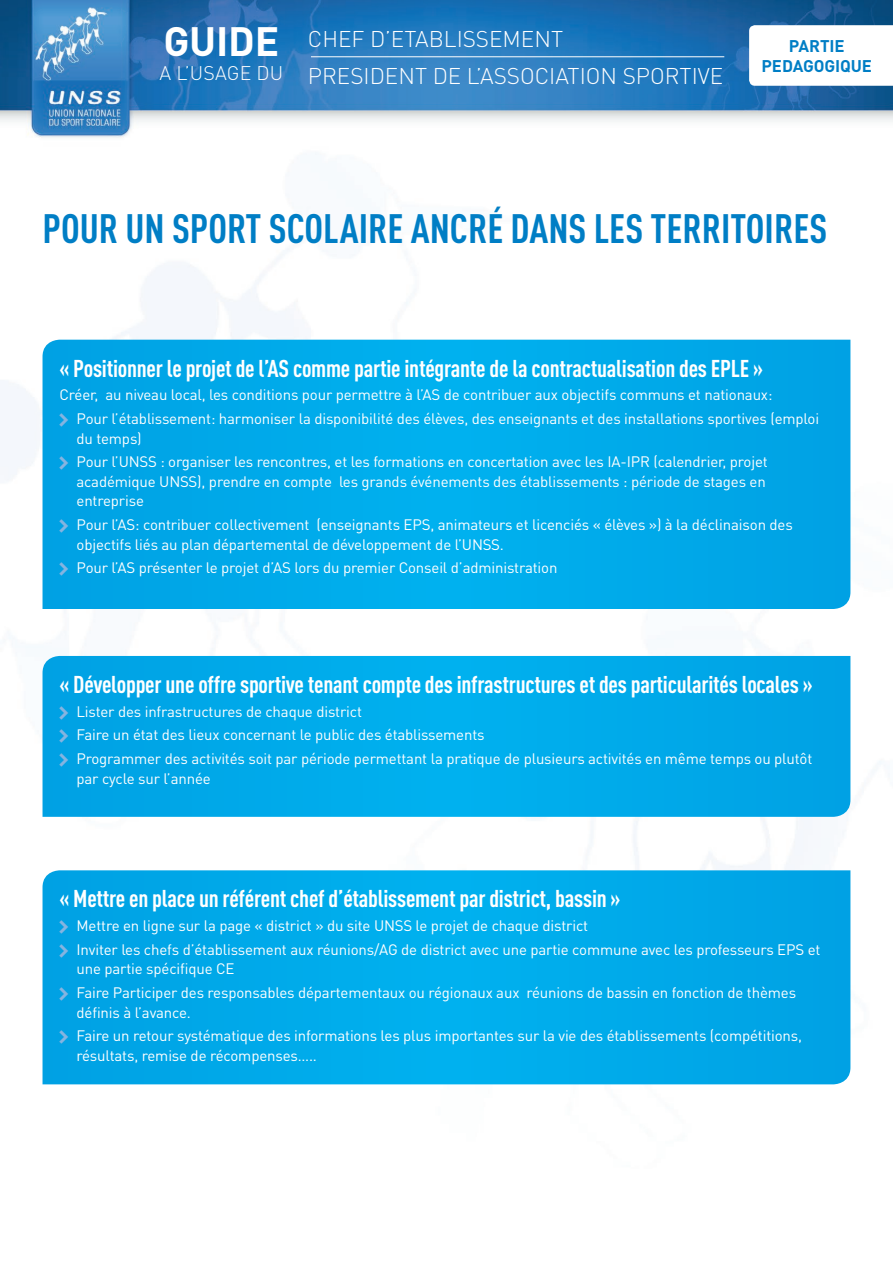
<style>
.page{position:relative;width:893px;height:1263px;background:#fff}
.page>*{position:absolute;margin:0;border:0;box-sizing:border-box;transform-origin:0 0}
.t1{font:700 40.5px "DIN Cond";color:#007ec5}
.t2{font:700 40.5px "DIN Pro";letter-spacing:-.005em;color:#fff}
.t3{font:700 24px "DIN Cond";letter-spacing:-.01em;color:#fff}
.t4{font:300 22.5px/37px "DIN Pro";color:#fff}
.t5{font:300 19.5px "DIN Pro";letter-spacing:.01em;color:#fff}
.t6{font:700 16.8px/19.8px "DIN Pro";letter-spacing:-.005em;color:#007ec5;text-align:center}
.t7{font:15px/23.7px "DIN Pro";letter-spacing:-.01em;color:#fff}
</style>
<div class="page">
<img style="left:0;top:0;width:893px;height:1085px">
<svg style="left:749px;top:25px;width:144px;height:61px"></svg>
<hr style="left:311px;top:56px;width:413px;height:1px;background:#fff">
<div style="left:43px;top:870px;width:807px;height:214px;background:#00a9e9"></div>
<div style="left:43px;top:656px;width:807px;height:161px;background:#00a9e9"></div>
<div style="left:43px;top:340px;width:807px;height:269px;background:#00a9e9"></div>
<svg style="left:60px;top:920px;width:8px;height:14px"></svg>
<svg style="left:60px;top:944px;width:8px;height:13px"></svg>
<svg style="left:60px;top:987px;width:8px;height:14px"></svg>
<svg style="left:60px;top:1030px;width:8px;height:14px"></svg>
<svg style="left:60px;top:706px;width:8px;height:13px"></svg>
<svg style="left:60px;top:730px;width:8px;height:13px"></svg>
<svg style="left:60px;top:753px;width:8px;height:14px"></svg>
<svg style="left:60px;top:413px;width:8px;height:14px"></svg>
<svg style="left:60px;top:457px;width:8px;height:13px"></svg>
<svg style="left:60px;top:519px;width:8px;height:14px"></svg>
<svg style="left:60px;top:563px;width:8px;height:13px"></svg>
<h1 class="t2" style="left:164px;top:14px;width:117px">GUIDE</h1>
<h3 class="t5" style="left:159px;top:59px;width:125px">A L’USAGE DU</h3>
<h3 class="t4" style="left:308px;top:19px;width:417px">CHEF D’ETABLISSEMENT<br>PRESIDENT DE L’ASSOCIATION SPORTIVE</h3>
<p class="t6" style="left:761px;top:35px;width:112px">PARTIE<br>PEDAGOGIQUE</p>
<h1 class="t1" style="left:43px;top:204px;width:786px">POUR UN SPORT SCOLAIRE ANCRé DANS LES TERRITOIRES</h1>
<h2 class="t3" style="left:60px;top:353px;width:705px">« Positionner le projet de l’AS comme partie intégrante de la contractualisation des EPLE »</h2>
<p class="t7" style="left:77px;top:382px;width:744px;text-indent:-17px">Créer, au niveau local, les conditions pour permettre à l’AS de contribuer aux objectifs communs et nationaux:<br>Pour l’établissement: harmoniser la disponibilité des élèves, des enseignants et des installations sportives (emploi</p>
<p class="t7" style="left:77px;top:426px;width:693px">du temps)<br>Pour l’UNSS : organiser les rencontres, et les formations en concertation avec les IA-IPR (calendrier, projet</p>
<p class="t7" style="left:77px;top:471px;width:691px;line-height:19.5px">académique UNSS), prendre en compte les grands événements des établissements : période de stages en entreprise</p>
<p class="t7" style="left:77px;top:514px;width:718px;line-height:19.5px">Pour l’AS: contribuer collectivement (enseignants EPS, animateurs et licenciés « élèves ») à la déclinaison des objectifs liés au plan départemental de développement de l’UNSS.</p>
<p class="t7" style="left:77px;top:555px;width:482px">Pour l’AS présenter le projet d’AS lors du premier Conseil d’administration</p>
<h2 class="t3" style="left:60px;top:670px;width:755px">« Développer une offre sportive tenant compte des infrastructures et des particularités locales »</h2>
<p class="t7" style="left:77px;top:699px;width:737px">Lister des infrastructures de chaque district<br>Faire un état des lieux concernant le public des établissements<br>Programmer des activités soit par période permettant la pratique de plusieurs activités en même temps ou plutôt</p>
<p class="t7" style="left:77px;top:766px;width:136px">par cycle sur l’année</p>
<h2 class="t3" style="left:60px;top:884px;width:562px">« Mettre en place un référent chef d’établissement par district, bassin »</h2>
<p class="t7" style="left:77px;top:913px;width:745px">Mettre en ligne sur la page « district » du site UNSS le projet de chaque district<br>Inviter les chefs d’établissement aux réunions/AG de district avec une partie commune avec les professeurs EPS et</p>
<p class="t7" style="left:77px;top:956px;width:721px">une partie spécifique CE<br>Faire Participer des responsables départementaux ou régionaux aux réunions de bassin en fonction de thèmes</p>
<p class="t7" style="left:77px;top:1000px;width:727px">définis à l’avance.<br>Faire un retour systématique des informations les plus importantes sur la vie des établissements (compétitions,</p>
<p class="t7" style="left:77px;top:1043px;width:242px">résultats, remise de récompenses…..</p>
</div>
